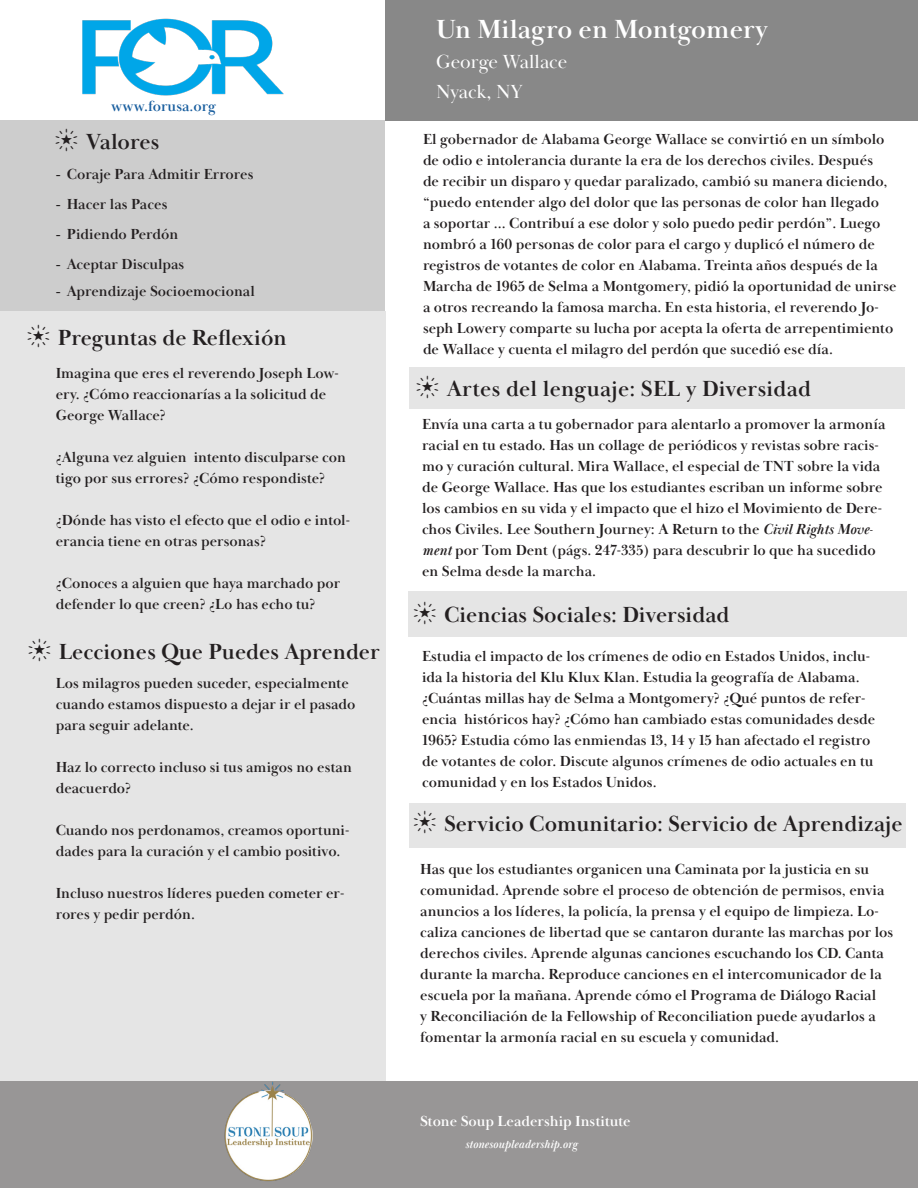
<style>
.page{position:relative;width:918px;height:1188px;background:#fff}
.page>*{position:absolute;margin:0;border:0;box-sizing:border-box;transform-origin:0 0}
.t1{font:700 27px "Baskerville Display PT";color:#fff}
.t2{font:700 22.5px "Baskerville Display PT";color:#231f20}
.t3{font:19.5px "Baskerville Display PT";color:#fff}
.t4{font:700 15px/21px "Baskerville Display PT";color:#231f20}
.t5{font:700 15px "Baskerville Display PT";color:#fff}
.t6{font:700 15px "Baskerville Display PT";color:#175d9e}
.t7{font:italic 700 12px "Baskerville Display PT";color:#fff}
.s1{font-family:"Times New Roman";font-weight:400}
.s2{font-style:italic}
</style>
<div class="page">
<div style="left:0;top:1081px;width:918px;height:107px;background:#989696"></div>
<div style="left:385px;top:0;width:533px;height:121px;background:#888"></div>
<div style="left:410px;top:367px;width:495px;height:42px;background:#e5e5e5"></div>
<div style="left:0;top:121px;width:385px;height:192px;background:#cdcdcd"></div>
<div style="left:0;top:311px;width:385px;height:770px;background:#e5e5e5"></div>
<div style="left:409px;top:592px;width:498px;height:45px;background:#e5e5e5"></div>
<div style="left:410px;top:803px;width:496px;height:45px;background:#e5e5e5"></div>
<img style="left:224px;top:1082px;width:89px;height:99px">
<img style="left:82px;top:19px;width:202px;height:76px">
<p class="t6" style="left:112px;top:97px;width:106px">www.forusa.org</p>
<p class="t2" style="left:86px;top:128px;width:75px">Valores</p>
<p class="t4" style="left:56px;top:164px;width:199px"><span class="s1">-</span> Coraje Para Admitir Errores</p>
<p class="t4" style="left:56px;top:194px;width:113px"><span class="s1">-</span> Hacer las Paces</p>
<p class="t4" style="left:56px;top:224px;width:124px"><span class="s1">-</span> Pidiendo Perdón</p>
<p class="t4" style="left:56px;top:254px;width:130px"><span class="s1">-</span> Aceptar Disculpas</p>
<p class="t4" style="left:56px;top:281px;width:201px"><span class="s1">-</span> Aprendizaje Socioemocional</p>
<p class="t2" style="left:58px;top:325px;width:230px">Preguntas de Reflexión</p>
<p class="t4" style="left:56px;top:363px;width:285px">Imagina que eres el reverendo Joseph Low&shy;ery. ¿Cómo reaccionarías a la solicitud de<br>George Wallace?</p>
<p class="t4" style="left:56px;top:447px;width:292px">¿Alguna vez alguien intento disculparse con tigo por sus errores? ¿Cómo respondiste?</p>
<p class="t4" style="left:56px;top:510px;width:296px">¿Dónde has visto el efecto que el odio e intol&shy;erancia tiene en otras personas?</p>
<p class="t4" style="left:56px;top:573px;width:286px">¿Conoces a alguien que haya marchado por defender lo que creen? ¿Lo has echo tu?</p>
<p class="t2" style="left:59px;top:638px;width:323px">Lecciones Que Puedes Aprender</p>
<p class="t4" style="left:56px;top:673px;width:301px">Los milagros pueden suceder, especialmente cuando estamos dispuesto a dejar ir el pasado para seguir adelante.</p>
<p class="t4" style="left:56px;top:757px;width:298px">Haz lo correcto incluso si tus amigos no estan deacuerdo?</p>
<p class="t4" style="left:56px;top:820px;width:295px">Cuando nos perdonamos, creamos oportuni&shy;dades para la curación y el cambio positivo.</p>
<p class="t4" style="left:56px;top:883px;width:290px">Incluso nuestros líderes pueden cometer er&shy;rores y pedir perdón.</p>
<p class="t1" style="left:436px;top:13px;width:333px">Un Milagro en Montgomery</p>
<p class="t3" style="left:436px;top:50px;width:133px">George Wallace</p>
<p class="t3" style="left:436px;top:80px;width:88px">Nyack, NY</p>
<p class="t4" style="left:423px;top:129px;width:475px">El gobernador de Alabama George Wallace se convirtió en un símbolo de odio e intolerancia durante la era de los derechos civiles. Después<br>de recibir un disparo y quedar paralizado, cambió su manera diciendo, “puedo entender algo del dolor que las personas de color han llegado<br>a soportar ... Contribuí a ese dolor y solo puedo pedir perdón”. Luego nombró a 160 personas de color para el cargo y duplicó el número de registros de votantes de color en Alabama. Treinta años después de la Marcha de 1965 de Selma a Montgomery, pidió la oportunidad de unirse a otros recreando la famosa marcha. En esta historia, el reverendo Jo&shy;seph Lowery comparte su lucha por acepta la oferta de arrepentimiento de Wallace y cuenta el milagro del perdón que sucedió ese día.</p>
<p class="t2" style="left:447px;top:375px;width:366px">Artes del lenguaje: SEL y Diversidad</p>
<p class="t4" style="left:422px;top:414px;width:465px">Envía una carta a tu gobernador para alentarlo a promover la armonía racial en tu estado. Has un collage de periódicos y revistas sobre racis&shy;mo y curación cultural. Mira Wallace, el especial de TNT sobre la vida de George Wallace. Has que los estudiantes escriban un informe sobre los cambios en su vida y el impacto que el hizo el Movimiento de Dere&shy;chos Civiles. Lee Southern Journey: A Return to the <span class="s2">Civil Rights Move&shy;ment</span> por Tom Dent (págs. 247-335) para descubrir lo que ha sucedido en Selma desde la marcha.</p>
<p class="t2" style="left:444px;top:601px;width:287px">Ciencias Sociales: Diversidad</p>
<p class="t4" style="left:422px;top:646px;width:455px">Estudia el impacto de los crímenes de odio en Estados Unidos, inclu&shy;ida la historia del Klu Klux Klan. Estudia la geografía de Alabama. ¿Cuántas millas hay de Selma a Montgomery? ¿Qué puntos de refer&shy;encia históricos hay? ¿Cómo han cambiado estas comunidades desde 1965? Estudia cómo las enmiendas 13, 14 y 15 han afectado el registro de votantes de color. Discute algunos crímenes de odio actuales en tu comunidad y en los Estados Unidos.</p>
<p class="t2" style="left:444px;top:811px;width:460px">Servicio Comunitario: Servicio de Aprendizaje</p>
<p class="t4" style="left:420px;top:859px;width:474px">Has que los estudiantes organicen una Caminata por la justicia en su comunidad. Aprende sobre el proceso de obtención de permisos, envia anuncios a los líderes, la policía, la prensa y el equipo de limpieza. Lo&shy;caliza canciones de libertad que se cantaron durante las marchas por los derechos civiles. Aprende algunas canciones escuchando los CD. Canta durante la marcha. Reproduce canciones en el intercomunicador de la escuela por la mañana. Aprende cómo el Programa de Diálogo Racial<br>y Reconciliación de la Fellowship of Reconciliation puede ayudarlos a fomentar la armonía racial en su escuela y comunidad.</p>
<p class="t5" style="left:420px;top:1112px;width:212px">Stone Soup Leadership Institute</p>
<p class="t7" style="left:465px;top:1137px;width:114px">stonesoupleadership.org</p>
</div>
